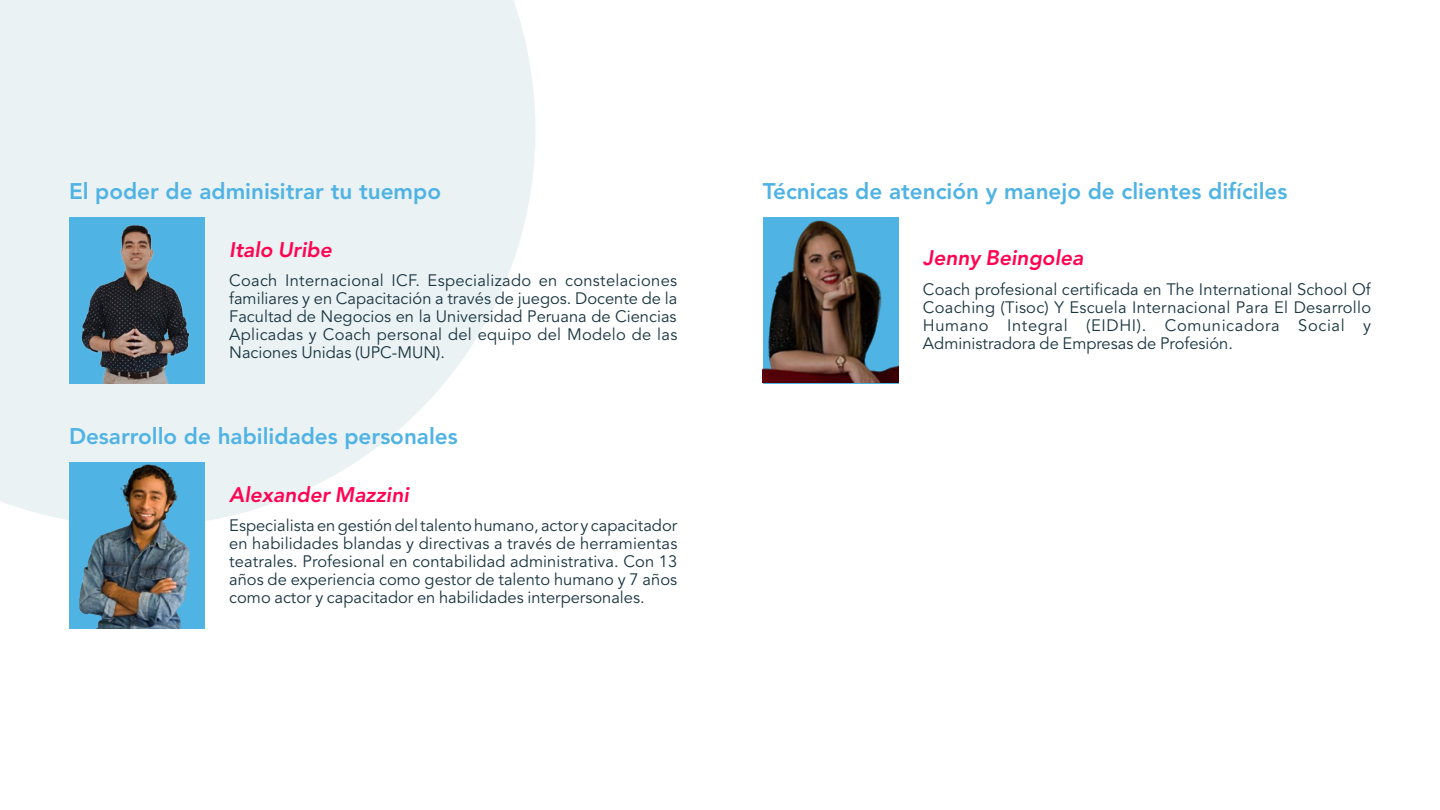
<style>
.page{position:relative;width:1440px;height:810px;background:#fff}
.page>*{position:absolute;margin:0;border:0;box-sizing:border-box;transform-origin:0 0}
.t1{font:800 22.5px "Avenir LT Pro";color:#4fb3e4}
.t2{font:italic 800 21px "Avenir LT Pro";color:#ff0351}
.t3{font:16.5px/18px "Avenir LT Pro";color:#193540;text-align:justify}
</style>
<div class="page">
<svg style="left:0;top:0;width:535px;height:519px;background:#edf3f5"></svg>
<div style="left:69px;top:217px;width:136px;height:166px;background:#4fb3e4"></div>
<img style="left:62px;top:462px;width:153px;height:166px">
<img style="left:81px;top:225px;width:109px;height:158px">
<img style="left:763px;top:217px;width:135px;height:166px">
<h1 class="t1" style="left:69px;top:178px;width:374px">El poder de adminisitrar tu tuempo</h1>
<p class="t2" style="left:229px;top:237px;width:104px">Italo Uribe</p>
<p class="t3" style="left:229px;top:271px;width:450px">Coach Internacional ICF. Especializado en constelaciones familiares y en Capacitación a través de juegos. Docente de la Facultad de Negocios en la Universidad Peruana de Ciencias Aplicadas y Coach personal del equipo del Modelo de las Naciones Unidas (UPC-MUN).</p>
<h1 class="t1" style="left:69px;top:423px;width:390px">Desarrollo de habilidades personales</h1>
<p class="t2" style="left:229px;top:482px;width:181px">Alexander Mazzini</p>
<p class="t3" style="left:229px;top:516px;width:450px">Especialista en gestión del talento humano, actor y capacitador en habilidades blandas y directivas a través de herramientas teatrales. Profesional en contabilidad administrativa. Con 13 años de experiencia como gestor de talento humano y 7 años como actor y capacitador en habilidades interpersonales.</p>
<h1 class="t1" style="left:763px;top:178px;width:526px">Técnicas de atención y manejo de clientes difíciles</h1>
<p class="t2" style="left:923px;top:246px;width:162px">Jenny Beingolea</p>
<p class="t3" style="left:923px;top:280px;width:450px">Coach profesional certificada en The International School Of Coaching (Tisoc) Y Escuela Internacional Para El Desarrollo Humano Integral (EIDHI). Comunicadora Social y Administradora de Empresas de Profesión.</p>
</div>
